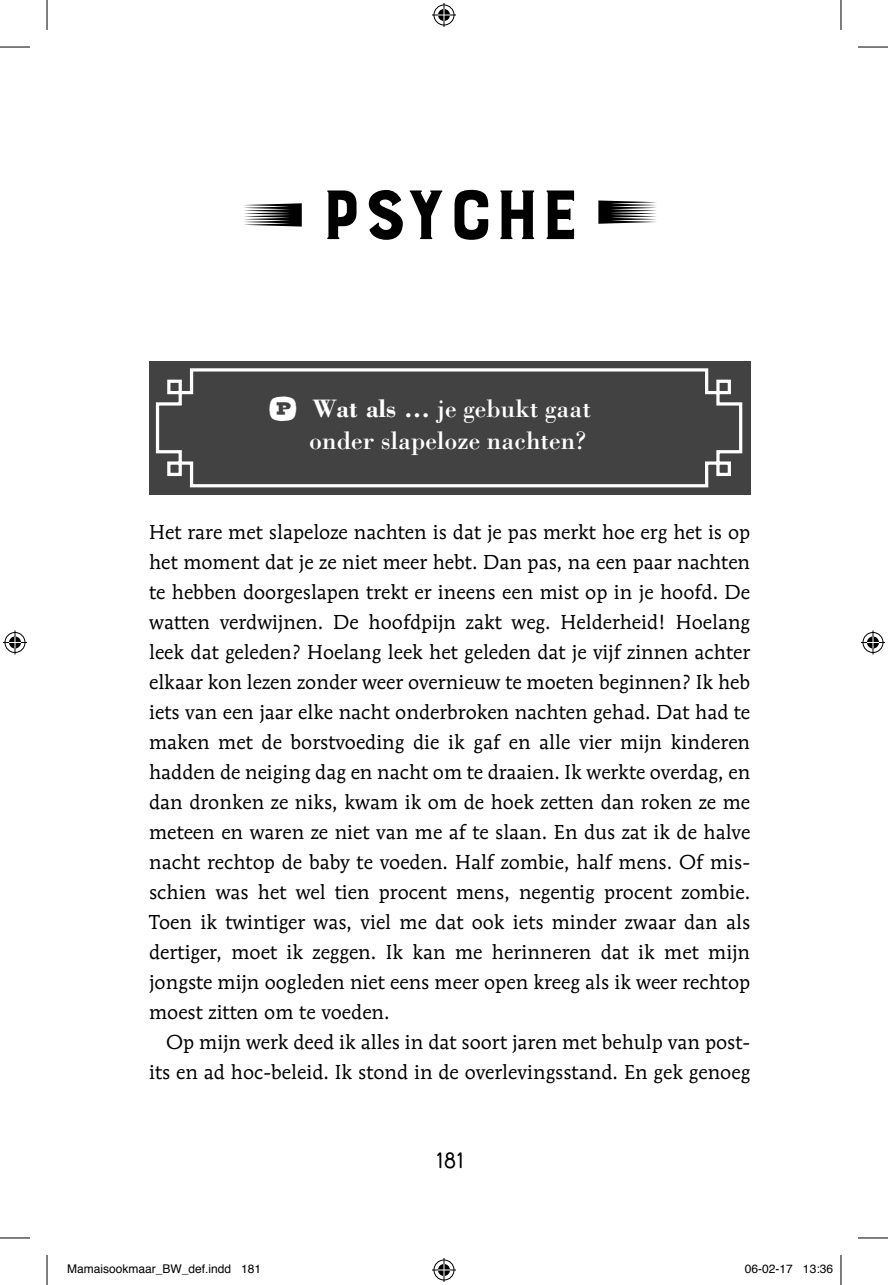
<style>
.page{position:relative;width:888px;height:1285px;background:#fff}
.page>*{position:absolute;margin:0;border:0;box-sizing:border-box;transform-origin:0 0}
.t1{font:92px "Burford Base";letter-spacing:-.03em;color:#000}
.t2{font:26px/32px "Bodoni Std";color:#fff;text-align:right}
.t3{font:700 26px "Bourton Line";color:#000}
.t4{font:20px/30px "Mendoza Roman Std";color:#000;text-align:justify}
.t5{font:12px "Helvetica";color:#000}
.s1{font-family:"Farao Button Inverted";font-size:40px}
.s2{font-weight:700}
</style>
<div class="page">
<div style="left:149px;top:362px;width:601px;height:133px;background:#424242"></div>
<svg style="left:155px;top:368px;width:588px;height:120px"></svg>
<hr style="left:0;top:47px;width:30px;height:1px;background:#000">
<hr style="left:858px;top:47px;width:30px;height:1px;background:#000">
<hr style="left:0;top:1237px;width:30px;height:1px;background:#000">
<hr style="left:858px;top:1237px;width:30px;height:1px;background:#000">
<hr style="left:47px;top:0;width:1px;height:30px;background:#000">
<hr style="left:47px;top:1255px;width:1px;height:30px;background:#000">
<hr style="left:840px;top:0;width:1px;height:30px;background:#000">
<hr style="left:840px;top:1255px;width:1px;height:30px;background:#000">
<svg style="left:432px;top:3px;width:24px;height:24px"></svg>
<svg style="left:432px;top:1258px;width:24px;height:24px"></svg>
<svg style="left:3px;top:630px;width:24px;height:24px"></svg>
<svg style="left:861px;top:630px;width:24px;height:24px"></svg>
<h1 class="t1" style="left:319px;top:167px;width:263px">psyche</h1>
<h2 class="t2" style="left:265px;top:392px;width:328px"><span class="s1">P</span> <span class="s2">Wat als …</span> je gebukt gaat onder slapeloze nachten?</h2>
<p class="t4" style="left:149px;top:517px;width:603px">Het rare met slapeloze nachten is dat je pas merkt hoe erg het is op het moment dat je ze niet meer hebt. Dan pas, na een paar nachten te hebben doorgeslapen trekt er ineens een mist op in je hoofd. De watten verdwijnen. De hoofdpijn zakt weg. Helderheid! Hoelang leek dat geleden? Hoelang leek het geleden dat je vijf zinnen achter elkaar kon lezen zonder weer overnieuw te moeten beginnen? Ik heb iets van een jaar elke nacht onderbroken nachten gehad. Dat had te maken met de borstvoeding die ik gaf en alle vier mijn kinderen hadden de neiging dag en nacht om te draaien. Ik werkte overdag, en dan dronken ze niks, kwam ik om de hoek zetten dan roken ze me meteen en waren ze niet van me af te slaan. En dus zat ik de halve nacht rechtop de baby te voeden. Half zombie, half mens. Of mis&shy;schien was het wel tien procent mens, negentig procent zombie.<br>Toen ik twintiger was, viel me dat ook iets minder zwaar dan als dertiger, moet ik zeggen. Ik kan me herinneren dat ik met mijn jongste mijn oogleden niet eens meer open kreeg als ik weer rechtop moest zitten om te voeden.</p>
<p class="t4" style="left:149px;top:1027px;width:603px;text-align:right">Op mijn werk deed ik alles in dat soort jaren met behulp van post&shy;its en ad hoc-beleid. Ik stond in de overlevingsstand. En gek genoeg</p>
<h2 class="t3" style="left:434px;top:1144px;width:32px">181</h2>
<p class="t5" style="left:67px;top:1259px;width:196px">Mamaisookmaar_BW_def.indd 181</p>
<p class="t5" style="left:745px;top:1259px;width:90px">06-02-17 13:36</p>
</div>
